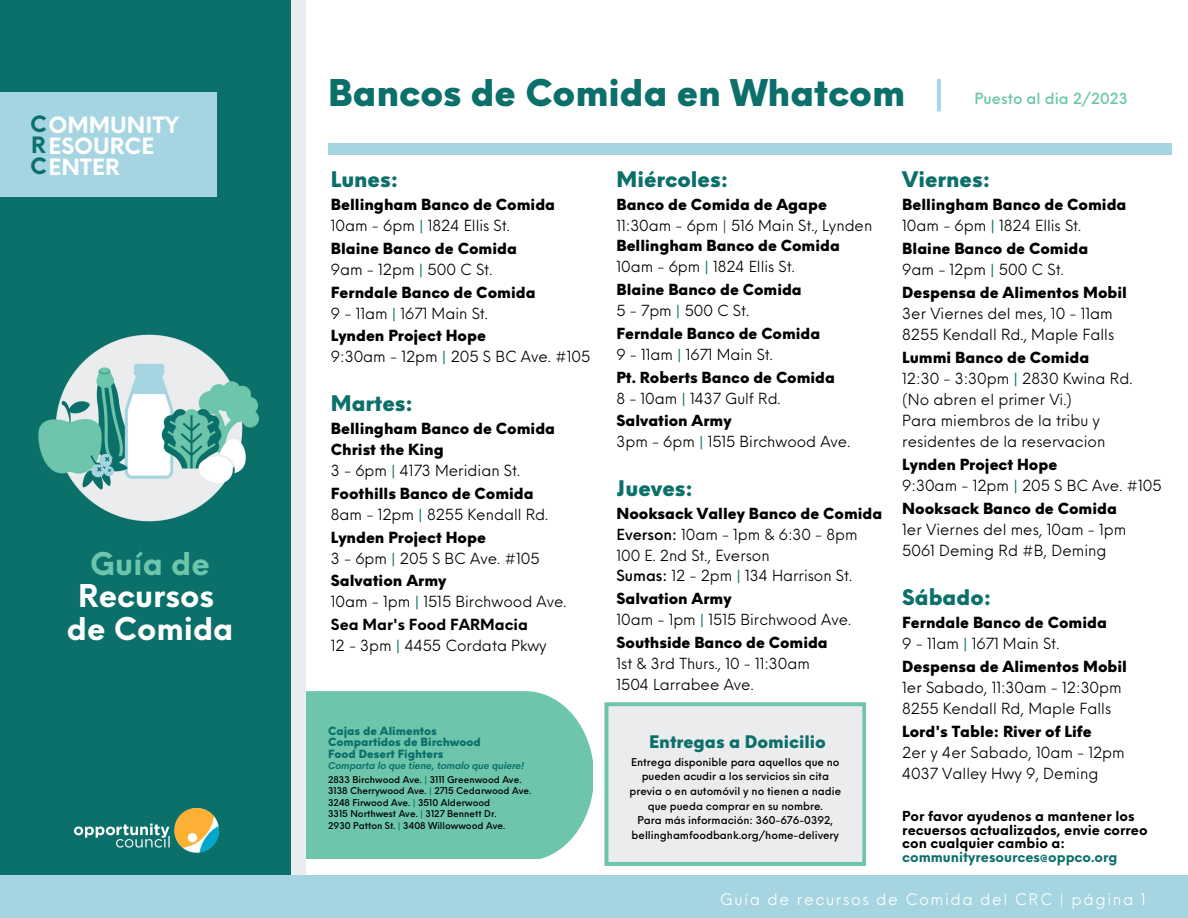
<style>
.page{position:relative;width:1188px;height:918px;background:#fff}
.page>*{position:absolute;margin:0;border:0;box-sizing:border-box;transform-origin:0 0}
.t1{font:900 36px "Neue Einstellung";color:#0b6f6a}
.t2{font:700 30.6px/32.7px "Neue Einstellung";color:#fff;text-align:center}
.t3{font:700 30.6px "Neue Einstellung";color:#6dc6ab}
.t4{font:700 21.9px/20.9px "Neue Einstellung";color:#fff}
.t5{font:900 21px "Neue Einstellung";color:#0b6f6a}
.t6{font:900 16.95px "Neue Einstellung";color:#0b6f6a}
.t7{font:15.6px "Neue Einstellung";letter-spacing:.1em;color:#fff}
.t8{font:15px/21px "Neue Einstellung";color:#000}
.t9{font:900 15px/21px "Neue Einstellung";color:#000}
.t10{font:500 15px "Neue Einstellung";color:#6dc6ab}
.t11{font:700 13.5px/13.5px "Neue Einstellung";color:#000}
.t12{font:700 13.5px "Neue Einstellung";color:#0b6f6a}
.t13{font:900 11.1px/11.2px "Neue Einstellung";color:#0b6f6a}
.t14{font:500 10.5px/14.7px "Neue Einstellung";color:#000;text-align:center}
.t15{font:italic 700 9.75px "Cerebri Sans";color:#0b6f6a}
.t16{font:500 9.15px/11.6px "Neue Einstellung";color:#000}
.s1{color:#0b6f6a}
.s2{color:#a5d5e1}
.s3{font-weight:400}
.s4{font-weight:500;color:#0b6f6a}
.s5{font-weight:900}
.s6{font-weight:700}
.s7{font-weight:700;color:#0b6f6a}
.s8{font-weight:500}
</style>
<div class="page">
<svg style="left:604px;top:702px;width:262px;height:164px;background:#e1e9e8"></svg>
<svg style="left:305px;top:691px;width:288px;height:168px;background:#77c9b0"></svg>
<div style="left:0;top:0;width:299px;height:888px;background:#0b6f6a"></div>
<img style="left:74px;top:808px;width:144px;height:45px">
<img style="left:38px;top:334px;width:221px;height:188px">
<div style="left:0;top:92px;width:216px;height:105px;background:#a5d5e1"></div>
<div style="left:292px;top:0;width:13px;height:918px;background:#ebeced"></div>
<div style="left:0;top:875px;width:1188px;height:43px;background:#a5d5e1"></div>
<div style="left:328px;top:144px;width:844px;height:11px;background:#a5d5e1"></div>
<h3 class="t4" style="left:30px;top:112px;width:150px"><span class="s1">C</span>OMMUNITY<br><span class="s1">R</span>ESOURCE<br><span class="s1">C</span>ENTER</h3>
<h2 class="t3" style="left:90px;top:536px;width:121px">Guía de</h2>
<h2 class="t2" style="left:67px;top:577px;width:168px">Recursos de Comida</h2>
<h1 class="t1" style="left:328px;top:60px;width:618px">Bancos de Comida en Whatcom <span class="s2">|</span></h1>
<p class="t10" style="left:975px;top:85px;width:155px">Puesto al dia 2/2023</p>
<h3 class="t5" style="left:331px;top:160px;width:69px">Lunes:</h3>
<p class="t9" style="left:331px;top:192px;width:226px">Bellingham Banco de Comida<br><span class="s3">10am - 6pm</span> <span class="s4">|</span> <span class="s3">1824 Ellis St.</span></p>
<p class="t9" style="left:331px;top:236px;width:188px">Blaine Banco de Comida<br><span class="s3">9am - 12pm</span> <span class="s4">|</span> <span class="s3">500 C St.</span></p>
<p class="t9" style="left:331px;top:280px;width:206px">Ferndale Banco de Comida<br><span class="s3">9 - 11am</span> <span class="s4">|</span> <span class="s3">1671 Main St.</span></p>
<p class="t8" style="left:331px;top:324px;width:261px"><span class="s5">Lynden Project Hope<br></span>9:30am - 12pm <span class="s4">|</span> 205 S BC Ave. #105</p>
<h3 class="t5" style="left:331px;top:384px;width:84px">Martes:</h3>
<p class="t9" style="left:331px;top:416px;width:226px">Bellingham Banco de Comida<br>Christ the King<br><span class="s3">3 - 6pm</span> <span class="s4">|</span> <span class="s3">4173 Meridian St.</span></p>
<p class="t9" style="left:331px;top:481px;width:219px">Foothills Banco de Comida<br><span class="s3">8am - 12pm</span> <span class="s4">|</span> <span class="s3">8255 Kendall Rd.</span></p>
<p class="t8" style="left:331px;top:525px;width:210px"><span class="s5">Lynden Project Hope<br></span>3 - 6pm <span class="s4">|</span> 205 S BC Ave. #105</p>
<p class="t8" style="left:331px;top:569px;width:237px"><span class="s5">Salvation Army<br></span>10am - 1pm <span class="s4">|</span> 1515 Birchwood Ave.</p>
<p class="t8" style="left:331px;top:613px;width:217px"><span class="s6">Sea Mar's Food FARMacia<br></span>12 - 3pm <span class="s4">|</span> 4455 Cordata Pkwy</p>
<p class="t13" style="left:328px;top:724px;width:154px">Cajas de Alimentos<br>Compartidos de Birchwood<br>Food Desert Fighters</p>
<p class="t15" style="left:328px;top:759px;width:198px">Comparta lo que tiene, tomalo que quiere!</p>
<p class="t16" style="left:328px;top:773px;width:205px">2833 Birchwood Ave. <span class="s7">|</span> 3111 Greenwood Ave.<br>3138 Cherrywood Ave. <span class="s7">|</span> 2715 Cedarwood Ave.<br>3248 Firwood Ave. <span class="s7">|</span> 3510 Alderwood<br>3315 Northwest Ave. <span class="s7">|</span> 3127 Bennett Dr.<br>2930 Patton St. <span class="s7">|</span> 3408 Willowwood Ave.</p>
<h3 class="t5" style="left:617px;top:160px;width:113px">Miércoles:</h3>
<p class="t9" style="left:617px;top:192px;width:212px">Banco de Comida de Agape</p>
<p class="t8" style="left:617px;top:213px;width:257px">11:30am - 6pm | 516 Main St., Lynden</p>
<p class="t9" style="left:617px;top:234px;width:225px">Bellingham Banco de Comida<br><span class="s3">10am - 6pm</span> <span class="s4">|</span> <span class="s3">1824 Ellis St.</span></p>
<p class="t9" style="left:617px;top:278px;width:187px">Blaine Banco de Comida<br><span class="s3">5 - 7pm</span> <span class="s4">|</span> <span class="s3">500 C St.</span></p>
<p class="t9" style="left:617px;top:321px;width:205px">Ferndale Banco de Comida<br><span class="s3">9 - 11am</span> <span class="s4">|</span> <span class="s3">1671 Main St.</span></p>
<p class="t9" style="left:617px;top:365px;width:220px">Pt. Roberts Banco de Comida<br><span class="s3">8 - 10am</span> <span class="s4">|</span> <span class="s3">1437 Gulf Rd.</span></p>
<p class="t8" style="left:617px;top:409px;width:235px"><span class="s5">Salvation Army<br></span>3pm - 6pm <span class="s4">|</span> 1515 Birchwood Ave.</p>
<h3 class="t5" style="left:617px;top:469px;width:78px">Jueves:</h3>
<p class="t8" style="left:617px;top:501px;width:267px"><span class="s5">Nooksack Valley Banco de Comida<br></span><span class="s8">Everson:</span> 10am - 1pm &amp; 6:30 - 8pm<br>100 E. 2nd St., Everson<br><span class="s8">Sumas:</span> 12 - 2pm <span class="s4">|</span> 134 Harrison St.</p>
<p class="t8" style="left:617px;top:587px;width:236px"><span class="s5">Salvation Army<br></span>10am - 1pm <span class="s4">|</span> 1515 Birchwood Ave.</p>
<p class="t9" style="left:617px;top:630px;width:213px">Southside Banco de Comida</p>
<p class="t8" style="left:617px;top:651px;width:195px">1st &amp; 3rd Thurs., 10 - 11:30am<br>1504 Larrabee Ave.</p>
<p class="t6" style="left:649px;top:726px;width:179px">Entregas a Domicilio</p>
<p class="t14" style="left:629px;top:754px;width:213px">Entrega disponible para aquellos que no pueden acudir a los servicios sin cita previa o en automóvil y no tienen a nadie que pueda comprar en su nombre.<br>Para más información: 360-676-0392, bellinghamfoodbank.org/home-delivery</p>
<h3 class="t5" style="left:902px;top:160px;width:89px">Viernes:</h3>
<p class="t9" style="left:902px;top:192px;width:226px">Bellingham Banco de Comida<br><span class="s3">10am - 6pm</span> <span class="s4">|</span> <span class="s3">1824 Ellis St.</span></p>
<p class="t9" style="left:902px;top:236px;width:188px">Blaine Banco de Comida<br><span class="s3">9am - 12pm</span> <span class="s4">|</span> <span class="s3">500 C St.</span></p>
<p class="t9" style="left:902px;top:281px;width:226px">Despensa de Alimentos Mobil</p>
<p class="t8" style="left:902px;top:302px;width:213px">3er Viernes del mes, 10 - 11am<br>8255 Kendall Rd., Maple Falls</p>
<p class="t8" style="left:902px;top:346px;width:231px"><span class="s5">Lummi Banco de Comida<br></span>12:30 - 3:30pm <span class="s4">|</span> 2830 Kwina Rd. (No abren el primer Vi.)<br>Para miembros de la tribu y residentes de la reservacion</p>
<p class="t8" style="left:902px;top:453px;width:261px"><span class="s5">Lynden Project Hope<br></span>9:30am - 12pm <span class="s4">|</span> 205 S BC Ave. #105</p>
<p class="t9" style="left:902px;top:497px;width:216px">Nooksack Banco de Comida</p>
<p class="t8" style="left:902px;top:518px;width:226px">1er Viernes del mes, 10am - 1pm<br>5061 Deming Rd #B, Deming</p>
<h3 class="t5" style="left:902px;top:578px;width:90px">Sábado:</h3>
<p class="t9" style="left:902px;top:610px;width:206px">Ferndale Banco de Comida<br><span class="s3">9 - 11am</span> <span class="s4">|</span> <span class="s3">1671 Main St.</span></p>
<p class="t9" style="left:902px;top:655px;width:226px">Despensa de Alimentos Mobil</p>
<p class="t8" style="left:902px;top:676px;width:221px">1er Sabado, 11:30am - 12:30pm<br>8255 Kendall Rd, Maple Falls</p>
<p class="t9" style="left:902px;top:720px;width:191px">Lord's Table: River of Life</p>
<p class="t8" style="left:902px;top:741px;width:224px">2er y 4er Sabado, 10am - 12pm<br>4037 Valley Hwy 9, Deming</p>
<p class="t11" style="left:902px;top:808px;width:247px">Por favor ayudenos a mantener los recuersos actualizados, envie correo con cualquier cambio a:</p>
<p class="t12" style="left:902px;top:845px;width:217px">communityresources@oppco.org</p>
<p class="t7" style="left:720px;top:885px;width:427px">Guía de recursos de Comida del CRC | página 1</p>
</div>
